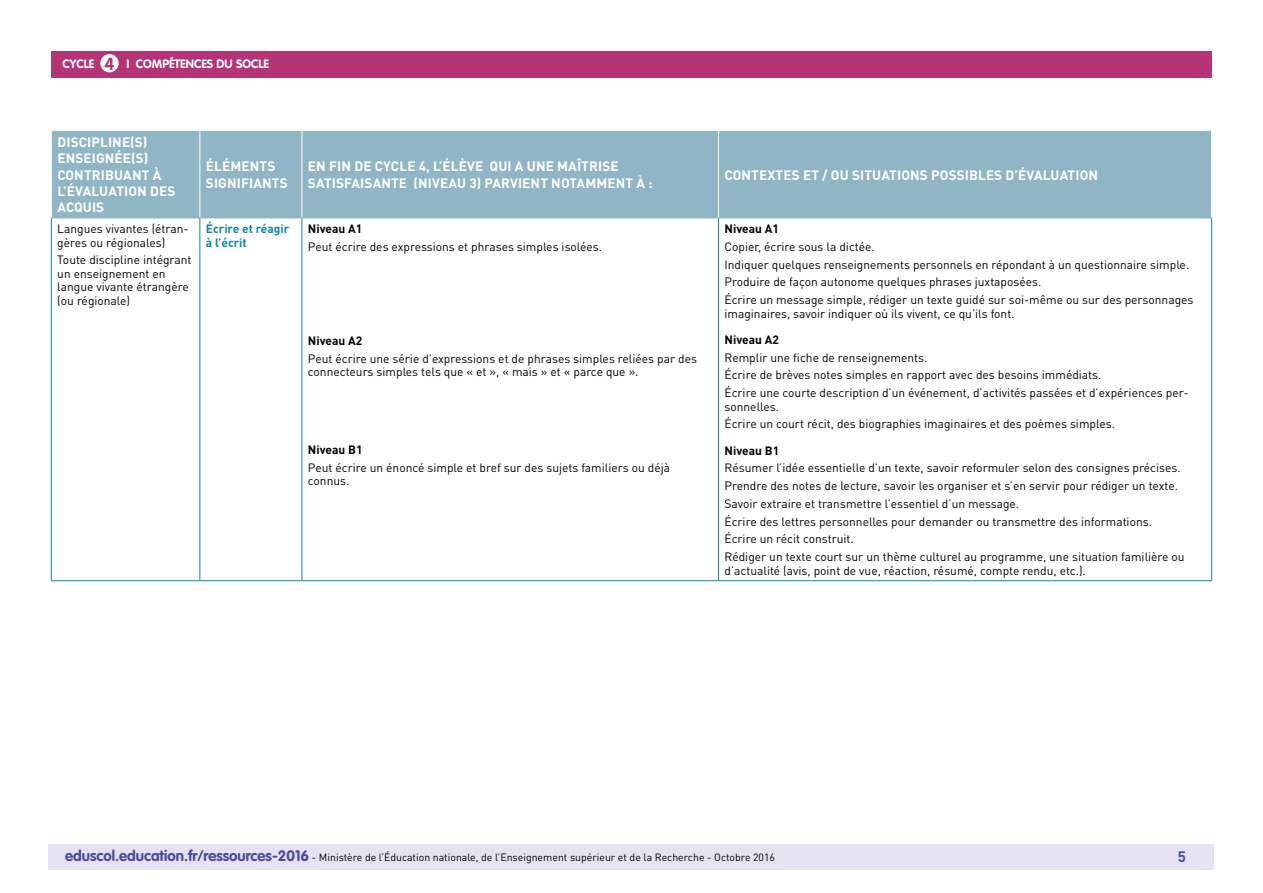
<style>
.page{position:relative;width:1263px;height:893px;background:#fff}
.page>*{position:absolute;margin:0;border:0;box-sizing:border-box;transform-origin:0 0}
.t1{font:700 17.25px "VAG Rounded Std";color:#b43476}
.t2{font:700 15px "DIN Pro";color:#4b499e}
.Titre_têtière_tablea{font:700 13.5px/16.2px "DIN Pro";letter-spacing:.01em;color:#fff}
.Texte_courant_tablea{font:12px/13.5px "DIN Pro";color:#000}
.Texte_gras_noir{font:700 12px "DIN Pro";color:#000}
.t3{font:700 12px "VAG Rounded Std";color:#fff}
.Texte_gras_bleu{font:700 12px/13.5px "DIN Pro";color:#0e869e}
.t4{font:10.5px "DIN Pro";color:#000}
.s1{font-family:"VAG Rounded Std";font-weight:700;font-size:15px;color:#4b499e}
</style>
<div class="page">
<div style="left:49px;top:844px;width:1165px;height:26px;background:#e5e3f2"></div>
<div style="left:51px;top:51px;width:1161px;height:27px;background:#b43476"></div>
<div style="left:100px;top:54px;width:19px;height:18px;background:#fff;border-radius:50%"></div>
<div style="left:52px;top:131px;width:1159px;height:87px;background:#90b5c5"></div>
<hr style="left:200px;top:131px;width:1px;height:87px;background:#fff">
<hr style="left:302px;top:131px;width:1px;height:87px;background:#fff">
<hr style="left:718px;top:131px;width:1px;height:87px;background:#fff">
<hr style="left:51px;top:218px;width:149px;height:1px;background:#90b5c5">
<hr style="left:200px;top:218px;width:102px;height:1px;background:#90b5c5">
<hr style="left:302px;top:218px;width:416px;height:1px;background:#90b5c5">
<hr style="left:718px;top:218px;width:494px;height:1px;background:#90b5c5">
<hr style="left:51px;top:218px;width:1px;height:362px;background:#0e869e">
<hr style="left:200px;top:218px;width:1px;height:362px;background:#0e869e">
<hr style="left:302px;top:218px;width:1px;height:362px;background:#0e869e">
<hr style="left:718px;top:218px;width:1px;height:362px;background:#0e869e">
<hr style="left:1211px;top:218px;width:1px;height:362px;background:#0e869e">
<hr style="left:51px;top:580px;width:149px;height:1px;background:#0e869e">
<hr style="left:200px;top:580px;width:102px;height:1px;background:#0e869e">
<hr style="left:302px;top:580px;width:416px;height:1px;background:#0e869e">
<hr style="left:718px;top:580px;width:494px;height:1px;background:#0e869e">
<p class="t3" style="left:63px;top:57px;width:33px">CYCLE</p>
<p class="t3" style="left:127px;top:57px;width:144px">I COMPÉTENCES DU SOCLE</p>
<h1 class="t1" style="left:105px;top:53px;width:11px">4</h1>
<p class="Titre_têtière_tablea" style="left:57px;top:134px;width:120px">DISCIPLINE(S)<br>ENSEIGNÉE(S)<br>CONTRIBUANT À<br>L’ÉVALUATION DES<br>ACQUIS</p>
<p class="Texte_courant_tablea" style="left:57px;top:222px;width:133px">Langues vivantes (étran&shy;gères ou régionales)</p>
<p class="Texte_courant_tablea" style="left:57px;top:253px;width:136px">Toute discipline intégrant un enseignement en langue vivante étrangère (ou régionale)</p>
<p class="Titre_têtière_tablea" style="left:206px;top:158px;width:83px">ÉLÉMENTS<br>SIGNIFIANTS</p>
<p class="Titre_têtière_tablea" style="left:308px;top:158px;width:346px">EN FIN DE CYCLE 4, L’ÉLÈVE QUI A UNE MAÎTRISE<br>SATISFAISANTE (NIVEAU 3) PARVIENT NOTAMMENT À :</p>
<p class="Titre_têtière_tablea" style="left:724px;top:166px;width:375px">CONTEXTES ET / OU SITUATIONS POSSIBLES D’ÉVALUATION</p>
<p class="Texte_gras_bleu" style="left:206px;top:222px;width:85px">Écrire et réagir à l’écrit</p>
<p class="Texte_gras_noir" style="left:308px;top:221px;width:56px">Niveau A1</p>
<p class="Texte_courant_tablea" style="left:308px;top:240px;width:296px">Peut écrire des expressions et phrases simples isolées.</p>
<p class="Texte_gras_noir" style="left:308px;top:333px;width:56px">Niveau A2</p>
<p class="Texte_courant_tablea" style="left:308px;top:352px;width:391px">Peut écrire une série d’expressions et de phrases simples reliées par des connecteurs simples tels que « et », « mais » et « parce que ».</p>
<p class="Texte_gras_noir" style="left:308px;top:441px;width:56px">Niveau B1</p>
<p class="Texte_courant_tablea" style="left:308px;top:460px;width:364px">Peut écrire un énoncé simple et bref sur des sujets familiers ou déjà connus.</p>
<p class="Texte_gras_noir" style="left:724px;top:221px;width:56px">Niveau A1</p>
<p class="Texte_courant_tablea" style="left:724px;top:240px;width:152px">Copier, écrire sous la dictée.</p>
<p class="Texte_courant_tablea" style="left:724px;top:257px;width:466px">Indiquer quelques renseignements personnels en répondant à un questionnaire simple.</p>
<p class="Texte_courant_tablea" style="left:724px;top:275px;width:318px">Produire de façon autonome quelques phrases juxtaposées.</p>
<p class="Texte_courant_tablea" style="left:724px;top:293px;width:470px">Écrire un message simple, rédiger un texte guidé sur soi-même ou sur des personnages imaginaires, savoir indiquer où ils vivent, ce qu’ils font.</p>
<p class="Texte_gras_noir" style="left:724px;top:332px;width:56px">Niveau A2</p>
<p class="Texte_courant_tablea" style="left:724px;top:350px;width:204px">Remplir une fiche de renseignements.</p>
<p class="Texte_courant_tablea" style="left:724px;top:368px;width:378px">Écrire de brèves notes simples en rapport avec des besoins immédiats.</p>
<p class="Texte_courant_tablea" style="left:724px;top:386px;width:466px">Écrire une courte description d’un événement, d’activités passées et d’expériences per&shy;sonnelles.</p>
<p class="Texte_courant_tablea" style="left:724px;top:417px;width:392px">Écrire un court récit, des biographies imaginaires et des poèmes simples.</p>
<p class="Texte_gras_noir" style="left:724px;top:442px;width:56px">Niveau B1</p>
<p class="Texte_courant_tablea" style="left:724px;top:461px;width:458px">Résumer l’idée essentielle d’un texte, savoir reformuler selon des consignes précises.</p>
<p class="Texte_courant_tablea" style="left:724px;top:479px;width:455px">Prendre des notes de lecture, savoir les organiser et s’en servir pour rédiger un texte.</p>
<p class="Texte_courant_tablea" style="left:724px;top:497px;width:296px">Savoir extraire et transmettre l’essentiel d’un message.</p>
<p class="Texte_courant_tablea" style="left:724px;top:514px;width:429px">Écrire des lettres personnelles pour demander ou transmettre des informations.</p>
<p class="Texte_courant_tablea" style="left:724px;top:532px;width:131px">Écrire un récit construit.</p>
<p class="Texte_courant_tablea" style="left:724px;top:550px;width:462px">Rédiger un texte court sur un thème culturel au programme, une situation familière ou d’actualité (avis, point de vue, réaction, résumé, compte rendu, etc.).</p>
<p class="t4" style="left:65px;top:850px;width:711px"><span class="s1">eduscol.education.fr/ressources-2016</span> - Ministère de l’Éducation nationale, de l’Enseignement supérieur et de la Recherche - Octobre 2016</p>
<p class="t2" style="left:1178px;top:846px;width:10px">5</p>
</div>
